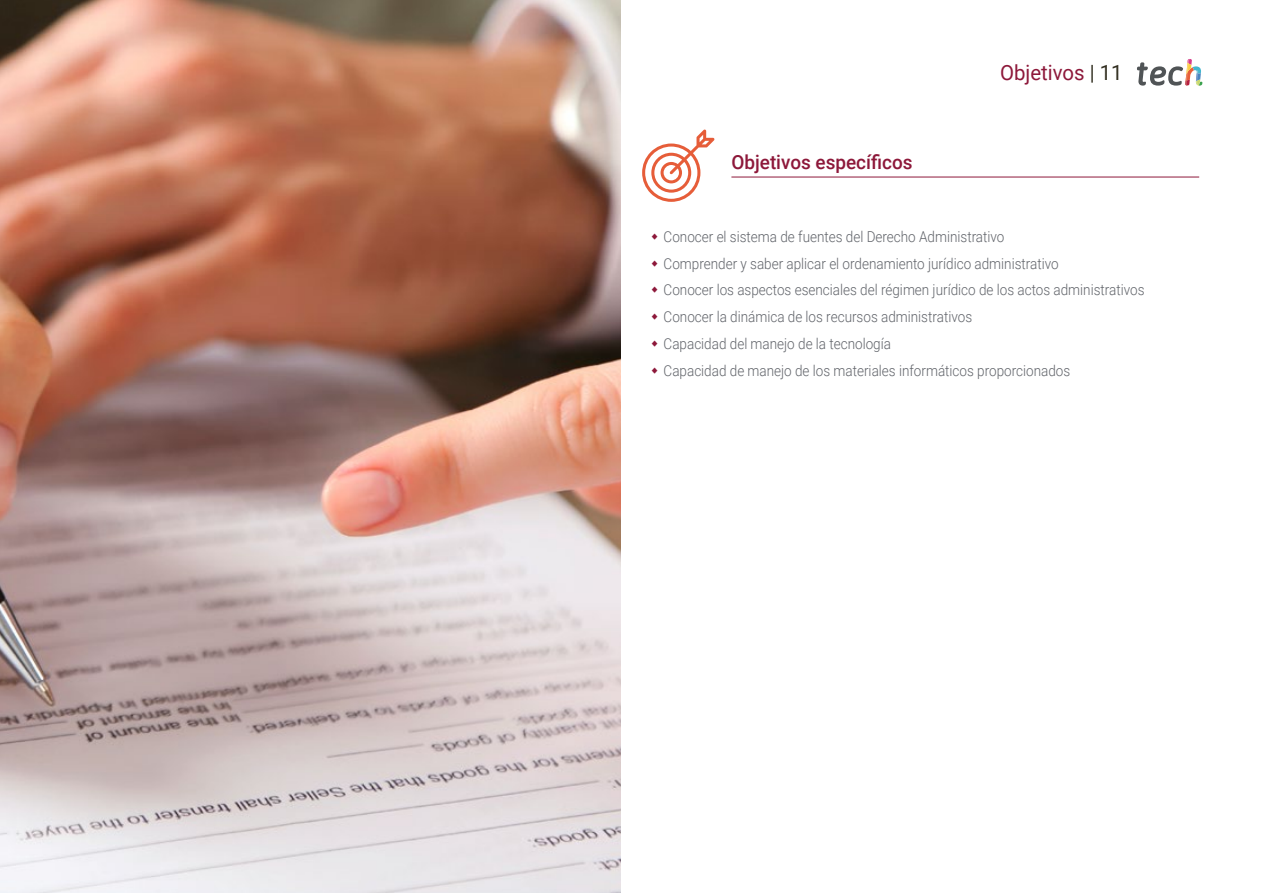
<style>
.page{position:relative;width:1263px;height:893px;background:#fff}
.page>*{position:absolute;margin:0;border:0;box-sizing:border-box;transform-origin:0 0}
.t1{font:21px "Roboto";color:#8d183a}
.t2{font:500 19.5px "Roboto";color:#8d183a}
.t3{font:300 15px/26.7px "Roboto";color:#61646a;scale:.9 1}
.s1{color:#312e20}
</style>
<div class="page">
<svg style="left:642px;top:129px;width:72px;height:73px"></svg>
<hr style="left:731px;top:177px;width:468px;height:1px;background:#8d183a">
<svg style="left:1137px;top:59px;width:65px;height:27px"></svg>
<img style="left:0;top:0;width:621px;height:893px">
<h2 class="t2" style="left:731px;top:148px;width:183px">Objetivos específicos</h2>
<h1 class="t1" style="left:1000px;top:57px;width:124px">Objetivos <span class="s1">| 11</span></h1>
<p class="t3" style="left:664px;top:223px;width:536px">Conocer el sistema de fuentes del Derecho Administrativo<br>Comprender y saber aplicar el ordenamiento jurídico administrativo<br>Conocer los aspectos esenciales del régimen jurídico de los actos administrativos Conocer la dinámica de los recursos administrativos<br>Capacidad del manejo de la tecnología<br>Capacidad de manejo de los materiales informáticos proporcionados</p>
</div>
